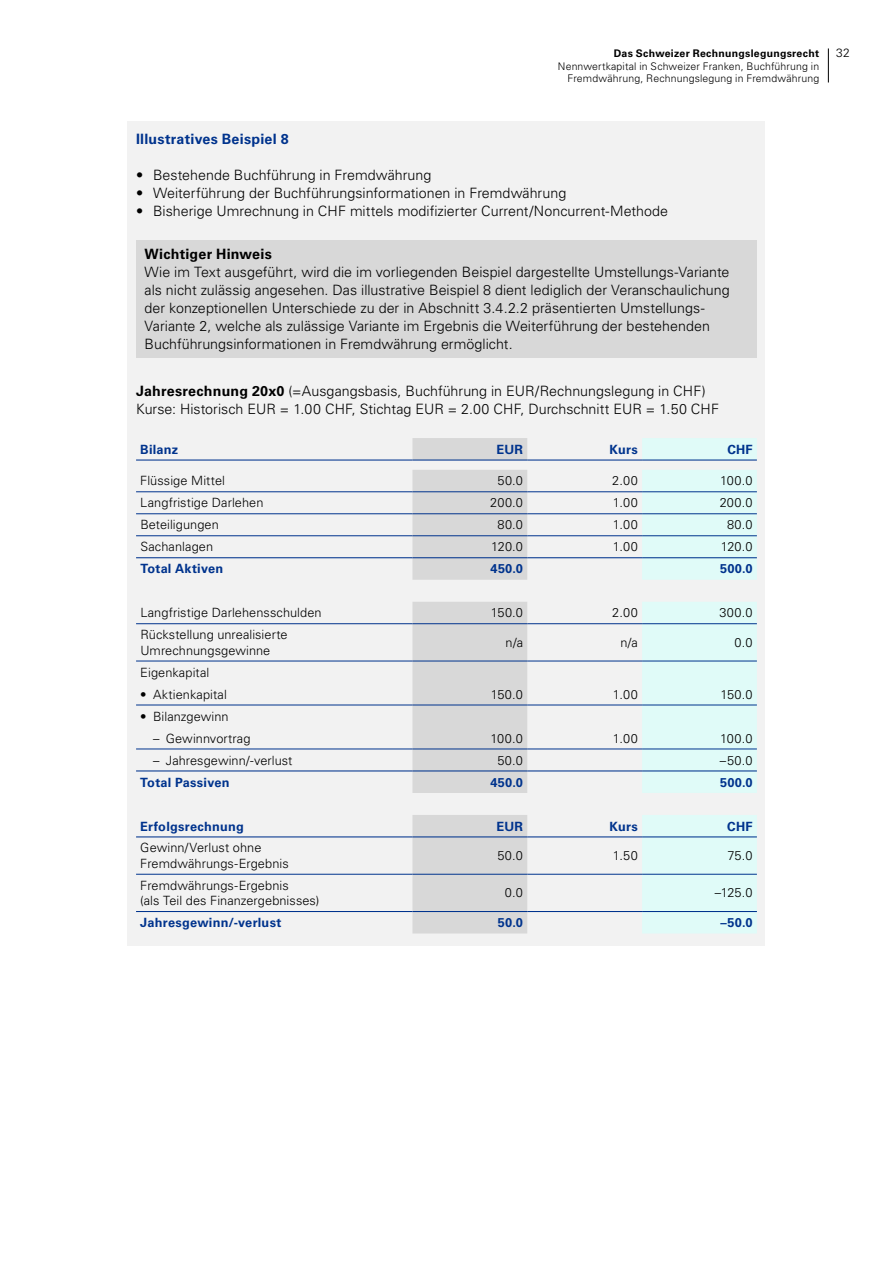
<style>
.page{position:relative;width:893px;height:1263px;background:#fff}
.page>*{position:absolute;margin:0;border:0;box-sizing:border-box;transform-origin:0 0}
.t1{font:300 14.25px/18px "Univers LT Std";color:#000}
.t2{font:700 14.25px "Univers LT Std";letter-spacing:.015em;color:#00338d}
.t3{font:700 14.25px "Univers LT Std";letter-spacing:.015em;color:#000}
.t4{font:300 12.75px/15.3px "Univers LT Std";letter-spacing:.005em;color:#000}
.t5{font:700 12.75px "Univers LT Std";letter-spacing:.02em;color:#00338d}
.t6{font:300 12px "Univers LT Std";color:#000}
.t7{font:300 10.5px/12px "Univers LT Std";letter-spacing:.015em;color:#000;text-align:right}
.t8{font:700 10.5px "Univers LT Std";letter-spacing:.025em;color:#000}
.s1{font-weight:700}
</style>
<div class="page">
<div style="left:128px;top:121px;width:637px;height:825px;background:#f2f2f2"></div>
<div style="left:136px;top:240px;width:621px;height:117px;background:#d8d8d8"></div>
<svg style="left:412px;top:438px;width:115px;height:495px;background:#d9d9da"></svg>
<svg style="left:642px;top:438px;width:115px;height:495px;background:#e0f8f6"></svg>
<hr style="left:136px;top:459px;width:276px;height:2px;background:#00338d">
<hr style="left:412px;top:459px;width:115px;height:2px;background:#00338d">
<hr style="left:527px;top:459px;width:115px;height:2px;background:#00338d">
<hr style="left:642px;top:459px;width:115px;height:2px;background:#00338d">
<hr style="left:136px;top:836px;width:276px;height:1px;background:#00338d">
<hr style="left:412px;top:836px;width:115px;height:1px;background:#00338d">
<hr style="left:527px;top:836px;width:115px;height:1px;background:#00338d">
<hr style="left:642px;top:836px;width:115px;height:1px;background:#00338d">
<hr style="left:136px;top:535px;width:276px;height:1px;background:#00338d">
<hr style="left:412px;top:535px;width:115px;height:1px;background:#00338d">
<hr style="left:527px;top:535px;width:115px;height:1px;background:#00338d">
<hr style="left:642px;top:535px;width:115px;height:1px;background:#00338d">
<hr style="left:136px;top:623px;width:276px;height:1px;background:#00338d">
<hr style="left:412px;top:623px;width:115px;height:1px;background:#00338d">
<hr style="left:527px;top:623px;width:115px;height:1px;background:#00338d">
<hr style="left:642px;top:623px;width:115px;height:1px;background:#00338d">
<hr style="left:136px;top:770px;width:276px;height:1px;background:#00338d">
<hr style="left:412px;top:770px;width:115px;height:1px;background:#00338d">
<hr style="left:527px;top:770px;width:115px;height:1px;background:#00338d">
<hr style="left:642px;top:770px;width:115px;height:1px;background:#00338d">
<hr style="left:136px;top:661px;width:276px;height:1px;background:#00338d">
<hr style="left:412px;top:661px;width:115px;height:1px;background:#00338d">
<hr style="left:527px;top:661px;width:115px;height:1px;background:#00338d">
<hr style="left:642px;top:661px;width:115px;height:1px;background:#00338d">
<hr style="left:136px;top:705px;width:276px;height:1px;background:#00338d">
<hr style="left:412px;top:705px;width:115px;height:1px;background:#00338d">
<hr style="left:527px;top:705px;width:115px;height:1px;background:#00338d">
<hr style="left:642px;top:705px;width:115px;height:1px;background:#00338d">
<hr style="left:136px;top:749px;width:276px;height:1px;background:#00338d">
<hr style="left:412px;top:749px;width:115px;height:1px;background:#00338d">
<hr style="left:527px;top:749px;width:115px;height:1px;background:#00338d">
<hr style="left:642px;top:749px;width:115px;height:1px;background:#00338d">
<hr style="left:136px;top:874px;width:276px;height:1px;background:#00338d">
<hr style="left:412px;top:874px;width:115px;height:1px;background:#00338d">
<hr style="left:527px;top:874px;width:115px;height:1px;background:#00338d">
<hr style="left:642px;top:874px;width:115px;height:1px;background:#00338d">
<hr style="left:136px;top:911px;width:276px;height:1px;background:#00338d">
<hr style="left:412px;top:911px;width:115px;height:1px;background:#00338d">
<hr style="left:527px;top:911px;width:115px;height:1px;background:#00338d">
<hr style="left:642px;top:911px;width:115px;height:1px;background:#00338d">
<hr style="left:136px;top:491px;width:276px;height:1px;background:#00338d">
<hr style="left:136px;top:513px;width:276px;height:1px;background:#00338d">
<hr style="left:527px;top:491px;width:115px;height:1px;background:#00338d">
<hr style="left:527px;top:513px;width:115px;height:1px;background:#00338d">
<hr style="left:642px;top:491px;width:115px;height:1px;background:#00338d">
<hr style="left:642px;top:513px;width:115px;height:1px;background:#00338d">
<hr style="left:136px;top:557px;width:276px;height:1px;background:#00338d">
<hr style="left:527px;top:557px;width:115px;height:1px;background:#00338d">
<hr style="left:642px;top:557px;width:115px;height:1px;background:#00338d">
<hr style="left:412px;top:491px;width:115px;height:1px;background:#00338d">
<hr style="left:412px;top:513px;width:115px;height:1px;background:#00338d">
<hr style="left:412px;top:557px;width:115px;height:1px;background:#00338d">
<hr style="left:828px;top:48px;width:1px;height:34px;background:#000">
<p class="t8" style="left:614px;top:47px;width:207px">Das Schweizer Rechnungslegungsrecht</p>
<p class="t6" style="left:836px;top:45px;width:15px">32</p>
<p class="t7" style="left:558px;top:60px;width:263px">Nennwertkapital in Schweizer Franken, Buchführung in<br>Fremdwährung, Rechnungslegung in Fremdwährung</p>
<p class="t2" style="left:136px;top:131px;width:154px">Illustratives Beispiel 8</p>
<p class="t1" style="left:136px;top:166px;width:297px">• Bestehende Buchführung in Fremdwährung</p>
<p class="t1" style="left:136px;top:184px;width:432px">• Weiterführung der Buchführungsinformationen in Fremdwährung</p>
<p class="t1" style="left:136px;top:202px;width:534px">• Bisherige Umrechnung in CHF mittels modifizierter Current/Noncurrent-Methode</p>
<p class="t3" style="left:145px;top:245px;width:129px">Wichtiger Hinweis</p>
<p class="t1" style="left:145px;top:263px;width:587px">Wie im Text ausgeführt, wird die im vorliegenden Beispiel dargestellte Umstellungs-Variante als nicht zulässig angesehen. Das illustrative Beispiel 8 dient lediglich der Veranschaulichung der konzeptionellen Unterschiede zu der in Abschnitt 3.4.2.2 präsentierten Umstellungs-Variante 2, welche als zulässige Variante im Ergebnis die Weiterführung der bestehenden Buchführungsinformationen in Fremdwährung ermöglicht.</p>
<p class="t1" style="left:136px;top:382px;width:584px"><span class="s1">Jahresrechnung 20x0</span> (=Ausgangsbasis, Buchführung in EUR/Rechnungslegung in CHF)<br>Kurse: Historisch EUR = 1.00 CHF, Stichtag EUR = 2.00 CHF, Durchschnitt EUR = 1.50 CHF</p>
<p class="t5" style="left:140px;top:442px;width:39px">Bilanz</p>
<p class="t5" style="left:496px;top:442px;width:28px">EUR</p>
<p class="t5" style="left:610px;top:442px;width:30px">Kurs</p>
<p class="t5" style="left:727px;top:442px;width:27px">CHF</p>
<p class="t4" style="left:140px;top:473px;width:86px">Flüssige Mittel</p>
<p class="t4" style="left:497px;top:473px;width:27px">50.0</p>
<p class="t4" style="left:612px;top:473px;width:27px">2.00</p>
<p class="t4" style="left:720px;top:473px;width:34px">100.0</p>
<p class="t4" style="left:140px;top:495px;width:125px">Langfristige Darlehen</p>
<p class="t4" style="left:490px;top:495px;width:34px">200.0</p>
<p class="t4" style="left:613px;top:495px;width:27px">1.00</p>
<p class="t4" style="left:720px;top:495px;width:34px">200.0</p>
<p class="t4" style="left:140px;top:517px;width:80px">Beteiligungen</p>
<p class="t4" style="left:497px;top:517px;width:27px">80.0</p>
<p class="t4" style="left:613px;top:517px;width:27px">1.00</p>
<p class="t4" style="left:727px;top:517px;width:27px">80.0</p>
<p class="t4" style="left:140px;top:539px;width:74px">Sachanlagen</p>
<p class="t4" style="left:491px;top:539px;width:33px">120.0</p>
<p class="t4" style="left:613px;top:539px;width:27px">1.00</p>
<p class="t4" style="left:721px;top:539px;width:33px">120.0</p>
<p class="t5" style="left:140px;top:561px;width:85px">Total Aktiven</p>
<p class="t5" style="left:490px;top:561px;width:34px">450.0</p>
<p class="t5" style="left:720px;top:561px;width:34px">500.0</p>
<p class="t4" style="left:140px;top:605px;width:183px">Langfristige Darlehensschulden</p>
<p class="t4" style="left:491px;top:605px;width:34px">150.0</p>
<p class="t4" style="left:612px;top:605px;width:27px">2.00</p>
<p class="t4" style="left:719px;top:605px;width:35px">300.0</p>
<p class="t4" style="left:140px;top:627px;width:149px">Rückstellung unrealisierte<br>Umrechnungsgewinne</p>
<p class="t4" style="left:506px;top:635px;width:19px">n/a</p>
<p class="t4" style="left:620px;top:635px;width:19px">n/a</p>
<p class="t4" style="left:735px;top:635px;width:20px">0.0</p>
<p class="t4" style="left:140px;top:664px;width:70px">Eigenkapital</p>
<p class="t4" style="left:140px;top:686px;width:88px">• Aktienkapital</p>
<p class="t4" style="left:491px;top:686px;width:34px">150.0</p>
<p class="t4" style="left:613px;top:686px;width:27px">1.00</p>
<p class="t4" style="left:720px;top:686px;width:34px">150.0</p>
<p class="t4" style="left:140px;top:708px;width:90px">• Bilanzgewinn</p>
<p class="t4" style="left:153px;top:730px;width:99px">– Gewinnvortrag</p>
<p class="t4" style="left:491px;top:730px;width:34px">100.0</p>
<p class="t4" style="left:613px;top:730px;width:27px">1.00</p>
<p class="t4" style="left:720px;top:730px;width:34px">100.0</p>
<p class="t4" style="left:153px;top:752px;width:141px">– Jahresgewinn/-verlust</p>
<p class="t4" style="left:497px;top:752px;width:27px">50.0</p>
<p class="t4" style="left:720px;top:752px;width:34px">–50.0</p>
<p class="t5" style="left:140px;top:774px;width:91px">Total Passiven</p>
<p class="t5" style="left:490px;top:774px;width:34px">450.0</p>
<p class="t5" style="left:720px;top:774px;width:34px">500.0</p>
<p class="t5" style="left:140px;top:818px;width:105px">Erfolgsrechnung</p>
<p class="t5" style="left:496px;top:818px;width:28px">EUR</p>
<p class="t5" style="left:610px;top:818px;width:30px">Kurs</p>
<p class="t5" style="left:727px;top:818px;width:27px">CHF</p>
<p class="t4" style="left:140px;top:840px;width:150px">Gewinn/Verlust ohne<br>Fremdwährungs-Ergebnis</p>
<p class="t4" style="left:497px;top:848px;width:27px">50.0</p>
<p class="t4" style="left:613px;top:848px;width:26px">1.50</p>
<p class="t4" style="left:727px;top:848px;width:27px">75.0</p>
<p class="t4" style="left:140px;top:878px;width:181px">Fremdwährungs-Ergebnis<br>(als Teil des Finanzergebnisses)</p>
<p class="t4" style="left:505px;top:885px;width:20px">0.0</p>
<p class="t4" style="left:715px;top:885px;width:39px">–125.0</p>
<p class="t5" style="left:140px;top:915px;width:143px">Jahresgewinn/-verlust</p>
<p class="t5" style="left:498px;top:915px;width:27px">50.0</p>
<p class="t5" style="left:720px;top:915px;width:34px">–50.0</p>
</div>
